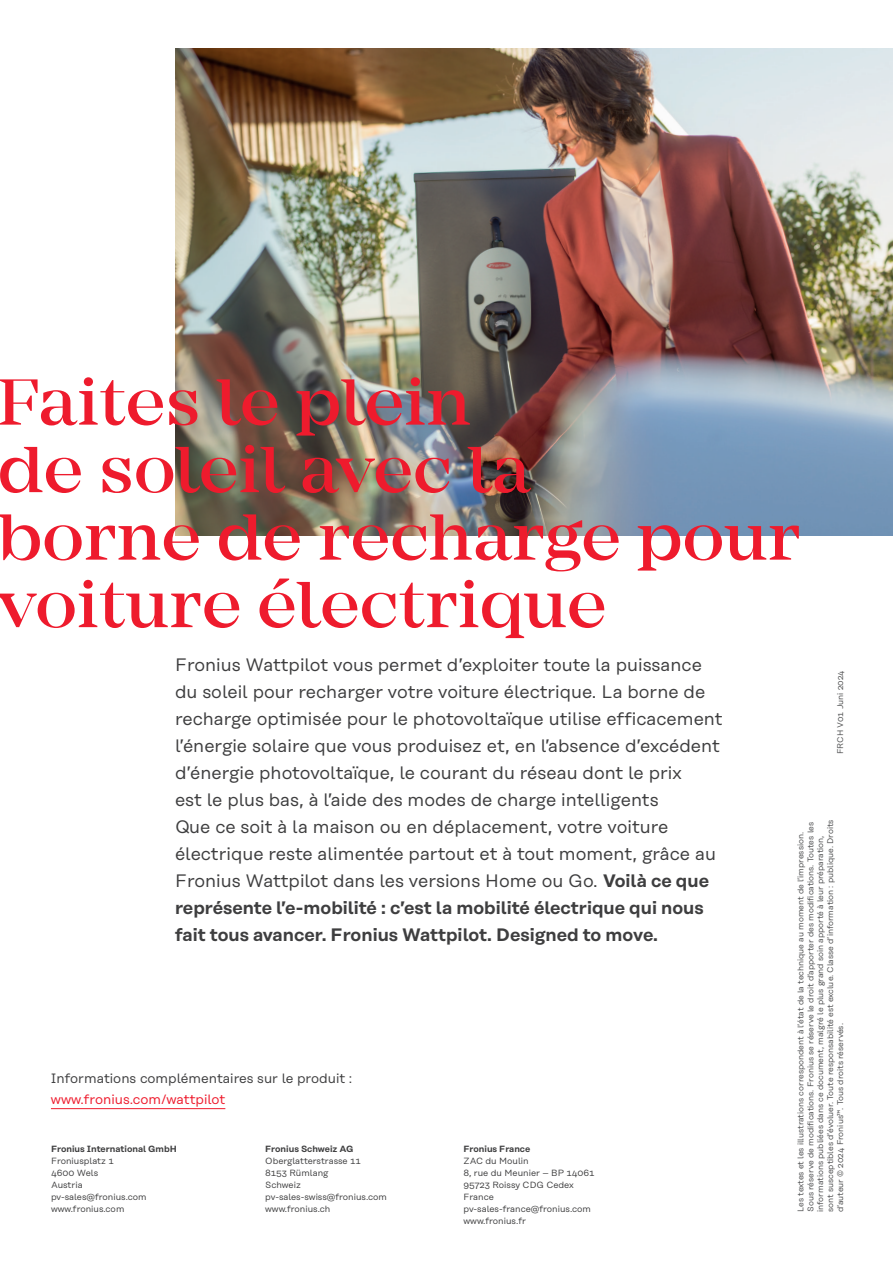
<style>
.page{position:relative;width:893px;height:1263px;background:#fff}
.page>*{position:absolute;margin:0;border:0;box-sizing:border-box;transform-origin:0 0}
.t1{font:500 67.5px/67.5px "Mirador";color:#ee1b2d}
.t2{font:18px/27px "Rational Text";color:#3e3e3f}
.t3{font:13.5px "Rational Text";color:#3e3e3f}
.t4{font:13.5px "Rational Text";color:#ee1b2d}
.t5{font:9px/12px "Rational Text";color:#3e3e3f}
.t6{font:600 9px "Rational Text";color:#3e3e3f}
.t7{font:8.25px/9.9px "Rational Text";color:#4b4c4d}
.s1{font-weight:600}
</style>
<div class="page">
<hr style="left:51px;top:1108px;width:174px;height:1px;background:#ee1b2d">
<img style="left:175px;top:49px;width:718px;height:487px">
<h1 class="t1" style="left:-2px;top:369px;width:804px">Faites le plein<br>de soleil avec la<br>borne de recharge pour voiture électrique</h1>
<p class="t2" style="left:175px;top:652px;width:549px">Fronius Wattpilot vous permet d’exploiter toute la puissance du soleil pour recharger votre voiture électrique. La borne de recharge optimisée pour le photovoltaïque utilise efficacement l’énergie solaire que vous produisez et, en l’absence d’excédent d’énergie photovoltaïque, le courant du réseau dont le prix<br>est le plus bas, à l’aide des modes de charge intelligents<br>Que ce soit à la maison ou en déplacement, votre voiture électrique reste alimentée partout et à tout moment, grâce au Fronius Wattpilot dans les versions Home ou Go. <span class="s1">Voilà ce que représente l’e-mobilité : c’est la mobilité électrique qui nous fait tous avancer. Fronius Wattpilot. Designed to move.</span></p>
<p class="t3" style="left:51px;top:1071px;width:303px">Informations complémentaires sur le produit :</p>
<p class="t4" style="left:51px;top:1092px;width:176px">www.fronius.com/wattpilot</p>
<p class="t6" style="left:51px;top:1143px;width:127px">Fronius International GmbH</p>
<p class="t5" style="left:51px;top:1155px;width:97px">Froniusplatz 1<br>4600 Wels<br>Austria pv-sales@fronius.com www.fronius.com</p>
<p class="t6" style="left:265px;top:1143px;width:90px">Fronius Schweiz AG</p>
<p class="t5" style="left:265px;top:1155px;width:123px">Oberglatterstrasse 11<br>8153 Rümlang<br>Schweiz pv-sales-swiss@fronius.com www.fronius.ch</p>
<p class="t6" style="left:463px;top:1143px;width:68px">Fronius France</p>
<p class="t5" style="left:463px;top:1155px;width:133px">ZAC du Moulin<br>8, rue du Meunier – BP 14061<br>95723 Roissy CDG Cedex<br>France pv-sales-france@fronius.com www.fronius.fr</p>
<p class="t7" style="left:835px;top:754px;width:85px;rotate:-90deg">FRCH V01 Juni 2024</p>
<p class="t7" style="left:796px;top:1212px;width:394px;rotate:-90deg">Les textes et les illustrations correspondent à l’état de la technique au moment de l’impression.<br>Sous réserve de modifications. Fronius se réserve le droit d’apporter des modifications. Toutes les informations publiées dans ce document, malgré le plus grand soin apporté à leur préparation, sont susceptibles d’évoluer. Toute responsabilité est exclue. Classe d’information : publique. Droits d’auteur © 2024 Fronius™. Tous droits réservés.</p>
</div>
